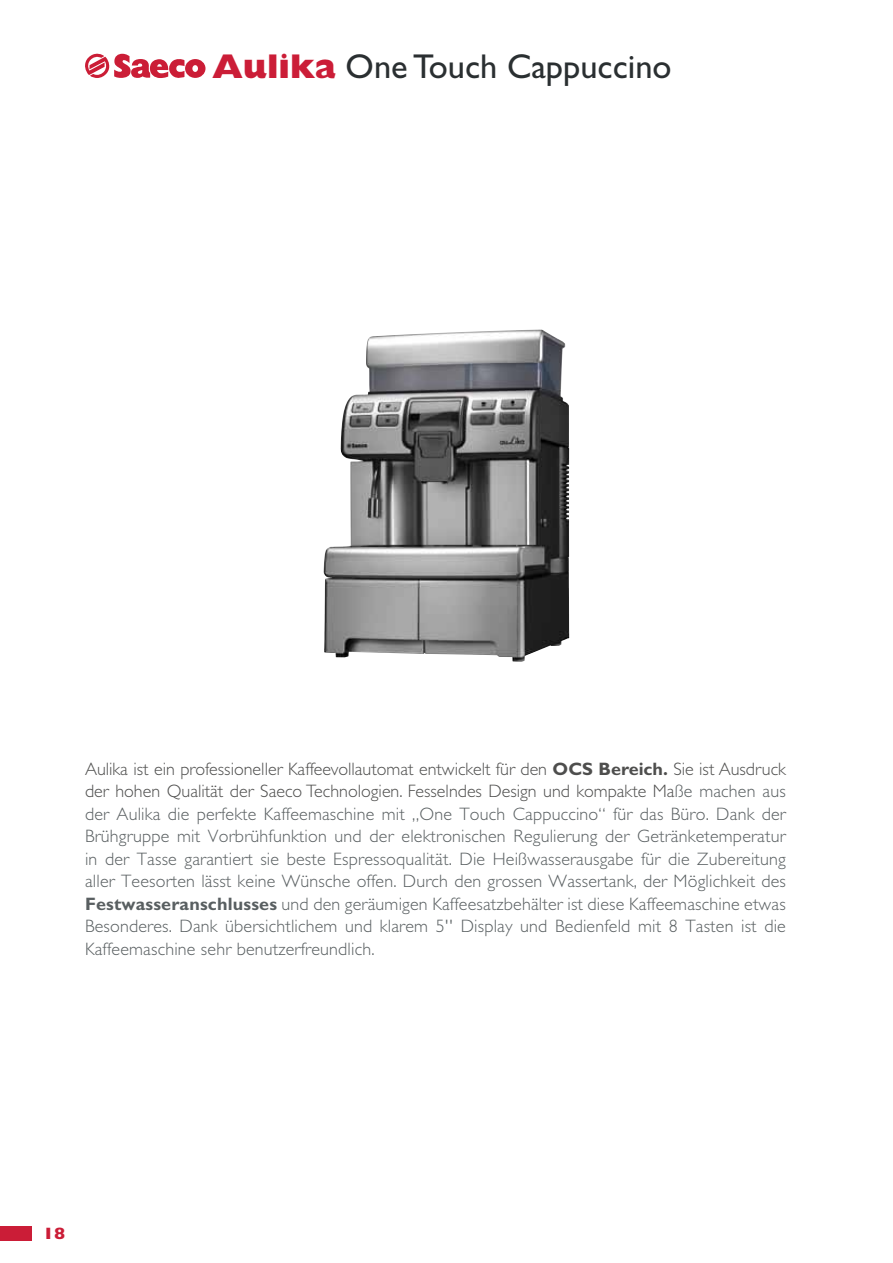
<style>
.page{position:relative;width:893px;height:1263px;background:#fff}
.page>*{position:absolute;margin:0;border:0;box-sizing:border-box;transform-origin:0 0}
.t1{font:34.5px "Gill Sans Std";color:#2a2f31}
.t2{font:300 18px/22.5px "Gill Sans Std";letter-spacing:.01em;color:#595f61;text-align:justify}
.t3{font:800 16.5px "Gill Sans Std";color:#cb1d37}
.s1{font-weight:800;color:#cb1d37}
.s2{color:#4e4e4d}
.s3{font-weight:700;color:#4e4e4d}
.s4{font-weight:700}
</style>
<div class="page">
<img style="left:324px;top:330px;width:215px;height:331px">
<svg style="left:85px;top:54px;width:120px;height:24px"></svg>
<div style="left:0;top:1226px;width:32px;height:14px;background:#cb1d37"></div>
<h1 class="t1" style="left:212px;top:46px;width:461px"><span class="s1">Aulika</span> One Touch Cappuccino</h1>
<p class="t2" style="left:85px;top:758px;width:702px"><span class="s2">Aulika ist ein professioneller Kaffeevollautomat entwickelt für den</span> <span class="s3">OCS Bereich.</span> <span class="s2">Sie ist Ausdruck der hohen Qualität der Saeco Technologien. Fesselndes Design und kompakte Ma</span>ße machen aus der Aulika die perfekte Kaffeemaschine mit „One Touch Cappuccino“ für das Büro. Dank der Brühgruppe mit Vorbrühfunktion und der elektronischen Regulierung der Getränketemperatur in der Tasse garantiert sie beste Espressoqualität. Die Heißwasserausgabe für die Zubereitung aller Teesorten lässt keine Wünsche offen. Durch den grossen Wassertank, der Möglichkeit des <span class="s4">Festwasseranschlusses</span> und den geräumigen Kaffeesatzbehälter ist diese Kaffeemaschine etwas Besonderes. Dank übersichtlichem und klarem 5'' Display und Bedienfeld mit 8 Tasten ist die Kaffeemaschine sehr benutzerfreundlich.</p>
<p class="t3" style="left:43px;top:1224px;width:24px">18</p>
</div>
